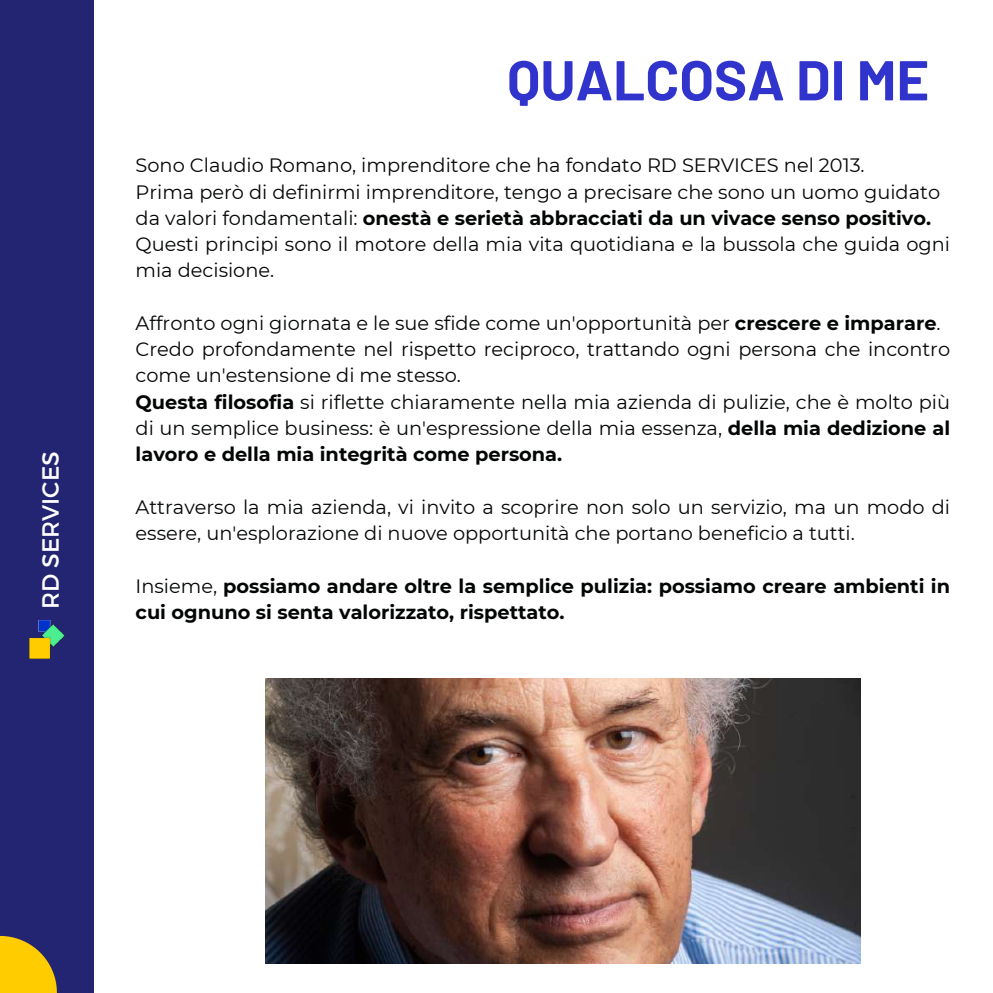
<style>
.page{position:relative;width:993px;height:993px;background:#fff}
.page>*{position:absolute;margin:0;border:0;box-sizing:border-box;transform-origin:0 0}
.t1{font:700 56px "Barlow";color:#3133cd}
.t2{font:23.45px "Montserrat";color:#fff}
.t3{font:19.25px/26.2px "Montserrat";color:#040606}
.t4{font:700 19.25px/26.2px "Montserrat";color:#040606}
.s1{font-weight:700}
.s2{font-weight:400}
</style>
<div class="page">
<img style="left:265px;top:678px;width:595px;height:284px">
<div style="left:0;top:0;width:93px;height:992px;background:#242572"></div>
<svg style="left:0;top:935px;width:57px;height:57px"></svg>
<img style="left:29px;top:620px;width:35px;height:38px">
<p class="t2" style="left:35px;top:608px;width:159px;rotate:-90deg">RD SERVICES</p>
<h1 class="t1" style="left:507px;top:44px;width:423px">QUALCOSA DI ME</h1>
<p class="t3" style="left:136px;top:152px;width:815px">Sono Claudio Romano, imprenditore che ha fondato RD SERVICES nel 2013.<br>Prima però di definirmi imprenditore, tengo a precisare che sono un uomo guidato da valori fondamentali: <span class="s1">onestà e serietà abbracciati da un vivace senso positivo.<br></span>Questi principi sono il motore della mia vita quotidiana e la bussola che guida ogni mia decisione.</p>
<p class="t3" style="left:136px;top:310px;width:815px">Affronto ogni giornata e le sue sfide come un'opportunità per <span class="s1">crescere e imparare</span>.<br>Credo profondamente nel rispetto reciproco, trattando ogni persona che incontro come un'estensione di me stesso.<br><span class="s1">Questa filosofia</span> si riflette chiaramente nella mia azienda di pulizie, che è molto più di un semplice business: è un'espressione della mia essenza, <span class="s1">della mia dedizione al lavoro e della mia integrità come persona.</span></p>
<p class="t3" style="left:136px;top:493px;width:815px">Attraverso la mia azienda, vi invito a scoprire non solo un servizio, ma un modo di essere, un'esplorazione di nuove opportunità che portano beneficio a tutti.</p>
<p class="t4" style="left:136px;top:572px;width:815px"><span class="s2">Insieme,</span> possiamo andare oltre la semplice pulizia: possiamo creare ambienti in cui ognuno si senta valorizzato, rispettato.</p>
</div>
